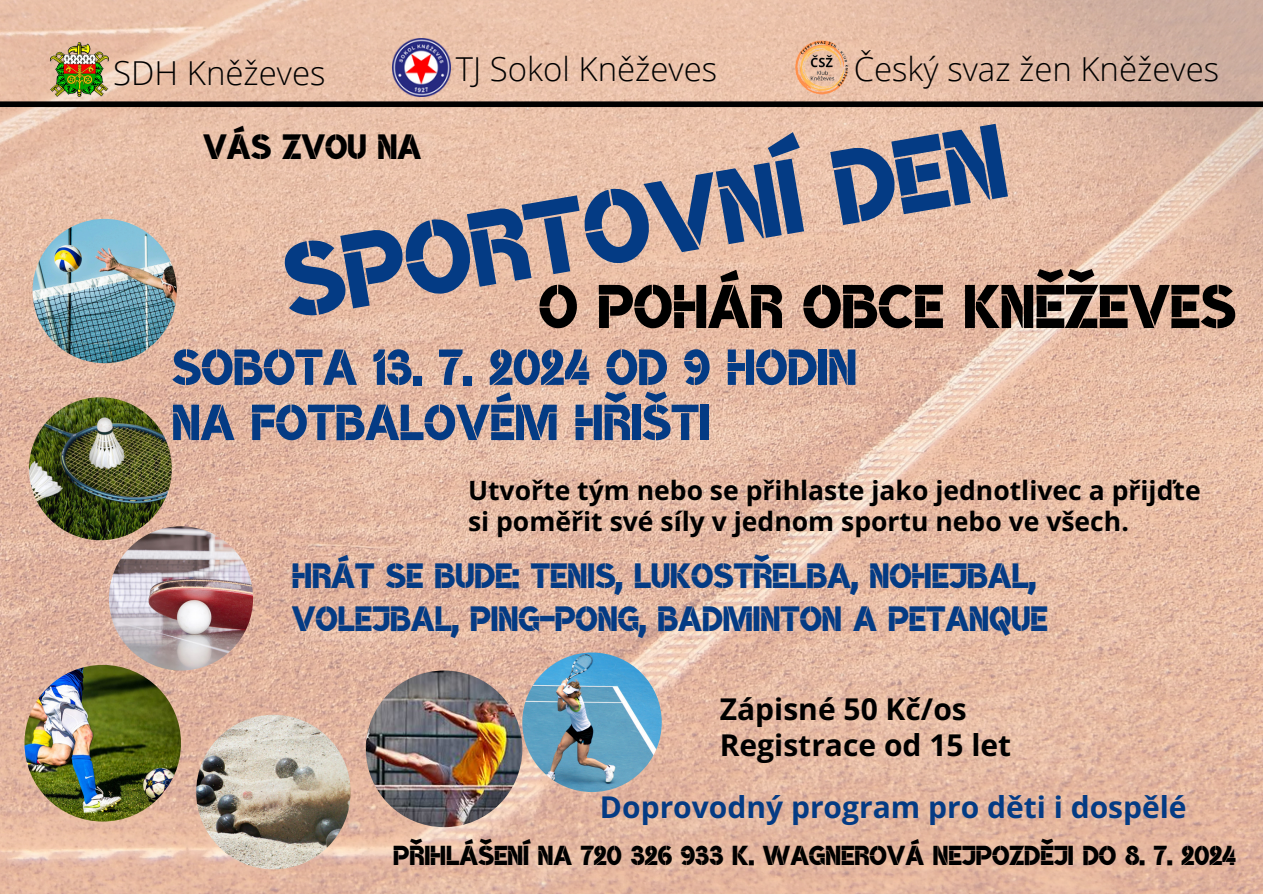
<style>
.page{position:relative;width:1263px;height:894px;background:#fff}
.page>*{position:absolute;margin:0;border:0;box-sizing:border-box;transform-origin:0 0}
.t1{font:143.55px "Brosh K";color:#043b84}
.t2{font:84px "Brosh K";color:#000}
.t3{font:69px/55.2px "Brosh K";color:#043b84}
.t4{font:48px/42.8px "Brosh K";color:#043b84}
.t5{font:48px "Brosh K";color:#000}
.t6{font:37.5px "Brosh K";color:#000}
.t7{font:300 33px "Open Sans";color:#000}
.t8{font:700 30px "Open Sans";color:#043b84}
.t9{font:700 30px/36px "Open Sans";color:#000}
.t10{font:700 26.55px/31.5px "Open Sans";color:#000}
</style>
<div class="page">
<img style="left:0;top:0;width:1263px;height:893px">
<img style="left:33px;top:219px;width:144px;height:144px;border-radius:50%">
<img style="left:29px;top:397px;width:143px;height:143px;border-radius:50%">
<img style="left:24px;top:664px;width:157px;height:157px;border-radius:50%">
<img style="left:109px;top:526px;width:144px;height:144px;border-radius:50%">
<img style="left:196px;top:714px;width:155px;height:155px;border-radius:50%">
<img style="left:366px;top:670px;width:156px;height:156px;border-radius:50%">
<img style="left:522px;top:652px;width:140px;height:139px;border-radius:50%">
<div style="left:0;top:101px;width:1263px;height:6px;background:#000"></div>
<img style="left:50px;top:42px;width:59px;height:54px">
<img style="left:393px;top:39px;width:57px;height:57px">
<img style="left:789px;top:35px;width:64px;height:64px">
<h4 class="t7" style="left:854px;top:46px;width:367px">Český svaz žen Kněževes</h4>
<p class="t7" style="left:113px;top:49px;width:214px">SDH Kněževes</p>
<p class="t7" style="left:456px;top:46px;width:263px">TJ Sokol Kněževes</p>
<p class="t5" style="left:203px;top:124px;width:220px">Vás zvou na</p>
<h4 class="t1" style="left:272px;top:218px;width:733px;rotate:-10deg">Sportovní den</h4>
<h6 class="t2" style="left:539px;top:267px;width:699px">o pohár obce Kněževes</h6>
<p class="t3" style="left:172px;top:341px;width:687px">sobota 13. 7. 2024 od 9 hodin na fotbalovém hřišti</p>
<p class="t10" style="left:468px;top:473px;width:734px">Utvořte tým nebo se přihlaste jako jednotlivec a přijďte si poměřit své síly v jednom sportu nebo ve všech.</p>
<p class="t4" style="left:292px;top:555px;width:757px">hrát se bude: tenis, Lukostřelba, nohejbal, volejbal, ping-pong, badminton a petanque</p>
<h6 class="t9" style="left:720px;top:690px;width:293px">Zápisné 50 Kč/os<br>Registrace od 15 let</h6>
<h5 class="t8" style="left:600px;top:785px;width:588px">Doprovodný program pro děti i dospělé</h5>
<p class="t6" style="left:393px;top:837px;width:844px">Přihlášení na 720 326 933 K. Wagnerová Nejpozději do 8. 7. 2024</p>
</div>
